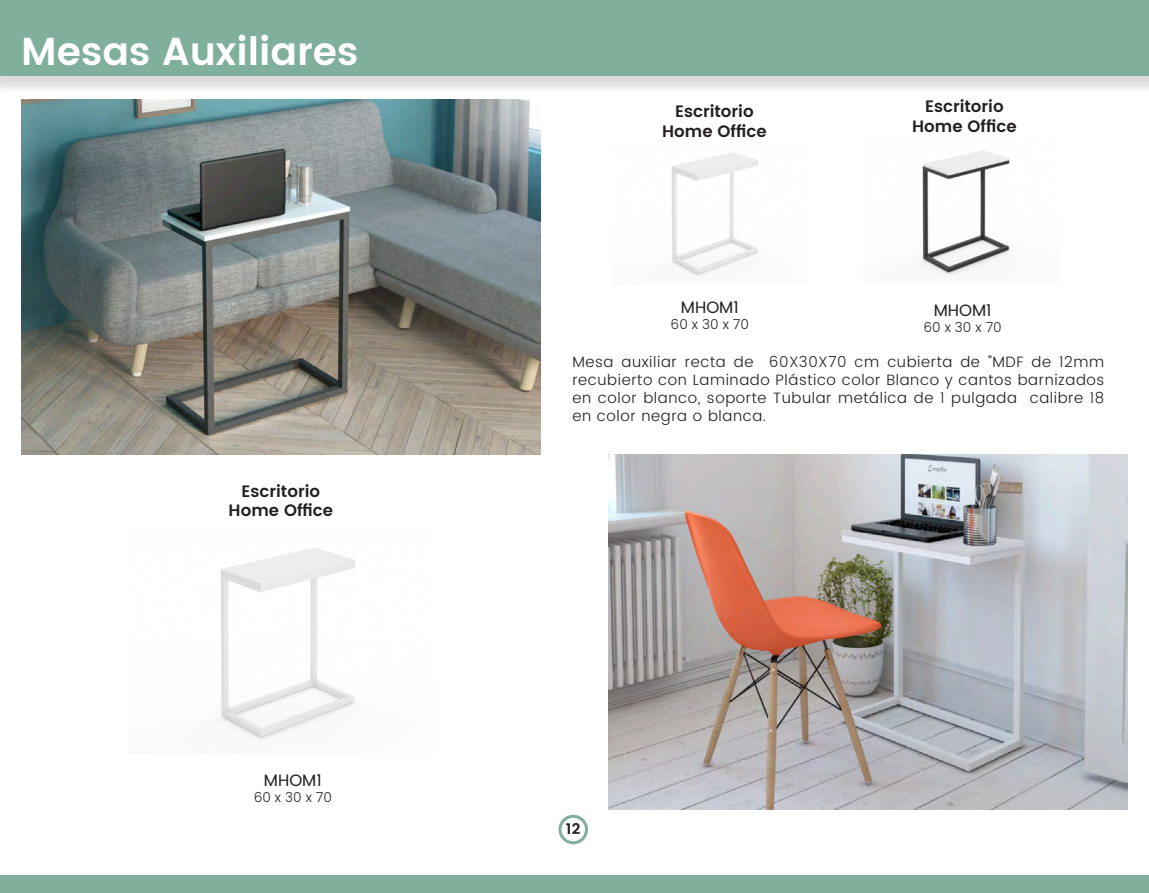
<style>
.page{position:relative;width:1149px;height:893px;background:#fff}
.page>*{position:absolute;margin:0;border:0;box-sizing:border-box;transform-origin:0 0}
.t1{font:600 39px "Poppins";color:#fff}
.t2{font:600 16.5px "Poppins";color:#231f20}
.t3{font:16.5px "Poppins";color:#231f20}
.t4{font:300 15px/18px "Poppins";letter-spacing:.04em;color:#231f20;text-align:justify}
.t5{font:600 15px "Poppins";color:#231f20}
.t6{font:300 13.5px "Poppins";color:#231f20}
</style>
<div class="page">
<div style="left:0;top:0;width:1148px;height:95px;background:#231f20;opacity:.16"></div>
<div style="left:0;top:0;width:1148px;height:76px;background:#80af9b"></div>
<div style="left:0;top:875px;width:1148px;height:18px;background:#80af9b"></div>
<div style="left:558px;top:815px;width:30px;height:29px;border:3px solid #80af9b;border-radius:50%"></div>
<img style="left:21px;top:99px;width:519px;height:355px">
<img style="left:608px;top:454px;width:519px;height:355px">
<img style="left:672px;top:152px;width:87px;height:124px">
<img style="left:220px;top:548px;width:136px;height:191px">
<img style="left:920px;top:150px;width:91px;height:125px">
<p class="t1" style="left:21px;top:22px;width:338px">Mesas Auxiliares</p>
<p class="t2" style="left:241px;top:478px;width:80px">Escritorio</p>
<p class="t2" style="left:228px;top:498px;width:106px">Home Office</p>
<p class="t3" style="left:264px;top:768px;width:59px">MHOM1</p>
<p class="t6" style="left:253px;top:788px;width:80px">60 x 30 x 70</p>
<p class="t2" style="left:675px;top:99px;width:80px">Escritorio</p>
<p class="t2" style="left:662px;top:119px;width:106px">Home Office</p>
<p class="t3" style="left:680px;top:295px;width:59px">MHOM1</p>
<p class="t6" style="left:670px;top:314px;width:80px">60 x 30 x 70</p>
<p class="t2" style="left:924px;top:94px;width:80px">Escritorio</p>
<p class="t2" style="left:911px;top:114px;width:106px">Home Office</p>
<p class="t3" style="left:933px;top:298px;width:59px">MHOM1</p>
<p class="t6" style="left:923px;top:318px;width:80px">60 x 30 x 70</p>
<p class="t4" style="left:572px;top:354px;width:533px">Mesa auxiliar recta de 60X30X70 cm cubierta de ”MDF de 12mm recubierto con Laminado Plástico color Blanco y cantos barnizados en color blanco, soporte Tubular metálica de 1 pulgada calibre 18 en color negra o blanca.</p>
<p class="t5" style="left:565px;top:818px;width:16px">12</p>
</div>
